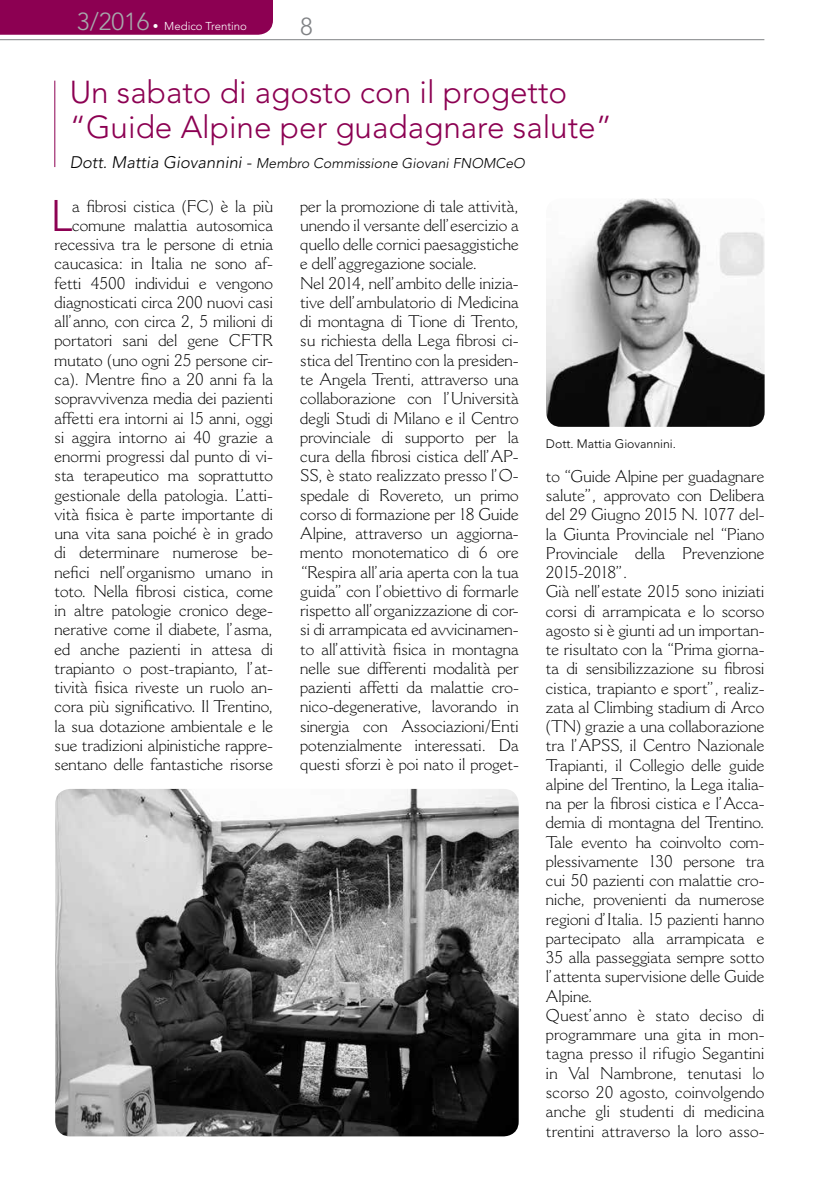
<style>
.page{position:relative;width:819px;height:1191px;background:#fff}
.page>*{position:absolute;margin:0;border:0;box-sizing:border-box;transform-origin:0 0}
.t1{font:300 43.75px "Avenir";color:#8c0052}
.t2{font:300 31.5px/35px "Avenir";color:#8c0052}
.t3{font:300 24.5px "Avenir";color:#808285}
.t4{font:300 16.62px/19.2px "Cantoria";color:#000}
.t5{font:italic 300 14px "Avenir";color:#000}
.t6{font:300 12.25px "Avenir";color:#000}
.t7{font:300 11.38px "Avenir";color:#fff}
.s1{font-size:24.5px;color:#a7a9ac}
.s2{font-size:16.62px}
</style>
<div class="page">
<hr style="left:0;top:39px;width:764px;height:1px;background:#808285">
<div style="left:0;top:0;width:273px;height:35px;background:#8c0052"></div>
<hr style="left:54px;top:81px;width:1px;height:86px;background:#8c0052">
<img style="left:546px;top:198px;width:218px;height:229px">
<img style="left:55px;top:789px;width:463px;height:347px">
<p class="t7" style="left:77px;top:19px;width:171px"><span class="s1">3/2016</span> • Medico Trentino</p>
<h3 class="t3" style="left:300px;top:12px;width:14px">8</h3>
<h2 class="t2" style="left:70px;top:75px;width:544px">Un sabato di agosto con il progetto “Guide Alpine per guadagnare salute”</h2>
<p class="t5" style="left:70px;top:154px;width:456px"><span class="s2">Dott. Mattia Giovannini -</span> Membro Commissione Giovani FNOMCeO</p>
<p class="t4" style="left:300px;top:196px;width:220px">per la promozione di tale attività, unendo il versante dell’esercizio a quello delle cornici paesaggistiche e dell’aggregazione sociale.<br>Nel 2014, nell’ambito delle inizia&shy;tive dell’ambulatorio di Medicina di montagna di Tione di Trento, su richiesta della Lega fibrosi ci&shy;stica del Trentino con la presiden&shy;te Angela Trenti, attraverso una collaborazione con l’Università degli Studi di Milano e il Centro provinciale di supporto per la cura della fibrosi cistica dell’AP-SS, è stato realizzato presso l’O&shy;spedale di Rovereto, un primo corso di formazione per 18 Guide Alpine, attraverso un aggiorna&shy;mento monotematico di 6 ore “Respira all’aria aperta con la tua guida” con l’obiettivo di formarle rispetto all’organizzazione di cor&shy;si di arrampicata ed avvicinamen&shy;to all’attività fisica in montagna nelle sue differenti modalità per pazienti affetti da malattie cro&shy;nico-degenerative, lavorando in sinergia con Associazioni/Enti potenzialmente interessati. Da questi sforzi è poi nato il proget-</p>
<p class="t4" style="left:55px;top:196px;width:220px;text-align:right">a fibrosi cistica (FC) è la più comune malattia autosomica recessiva tra le persone di etnia caucasica: in Italia ne sono af&shy;fetti 4500 individui e vengono diagnosticati circa 200 nuovi casi all’anno, con circa 2, 5 milioni di portatori sani del gene CFTR mutato (uno ogni 25 persone cir&shy;ca). Mentre fino a 20 anni fa la sopravvivenza media dei pazienti affetti era intorni ai 15 anni, oggi si aggira intorno ai 40 grazie a enormi progressi dal punto di vi&shy;sta terapeutico ma soprattutto gestionale della patologia. L’atti&shy;vità fisica è parte importante di una vita sana poiché è in grado di determinare numerose be&shy;nefici nell’organismo umano in toto. Nella fibrosi cistica, come in altre patologie cronico dege&shy;nerative come il diabete, l’asma, ed anche pazienti in attesa di trapianto o post-trapianto, l’at&shy;tività fisica riveste un ruolo an&shy;cora più significativo. Il Trentino, la sua dotazione ambientale e le sue tradizioni alpinistiche rappre&shy;sentano delle fantastiche risorse</p>
<h1 class="t1" style="left:50px;top:190px;width:23px">L</h1>
<p class="t6" style="left:546px;top:436px;width:132px">Dott. Mattia Giovannini.</p>
<p class="t4" style="left:546px;top:466px;width:220px">to “Guide Alpine per guadagnare salute”, approvato con Delibera del 29 Giugno 2015 N. 1077 del&shy;la Giunta Provinciale nel “Piano<br>Provinciale della Prevenzione<br>2015-2018”.<br>Già nell’estate 2015 sono iniziati corsi di arrampicata e lo scorso agosto si è giunti ad un importan&shy;te risultato con la “Prima giorna&shy;ta di sensibilizzazione su fibrosi cistica, trapianto e sport”, realiz&shy;zata al Climbing stadium di Arco (TN) grazie a una collaborazione tra l’APSS, il Centro Nazionale<br>Trapianti, il Collegio delle guide alpine del Trentino, la Lega italia&shy;na per la fibrosi cistica e l’Acca&shy;demia di montagna del Trentino.<br>Tale evento ha coinvolto com&shy;plessivamente 130 persone tra cui 50 pazienti con malattie cro&shy;niche, provenienti da numerose regioni d’Italia. 15 pazienti hanno partecipato alla arrampicata e<br>35 alla passeggiata sempre sotto l’attenta supervisione delle Guide<br>Alpine.<br>Quest’anno è stato deciso di programmare una gita in mon&shy;tagna presso il rifugio Segantini in Val Nambrone, tenutasi lo scorso 20 agosto, coinvolgendo anche gli studenti di medicina trentini attraverso la loro asso-</p>
</div>
